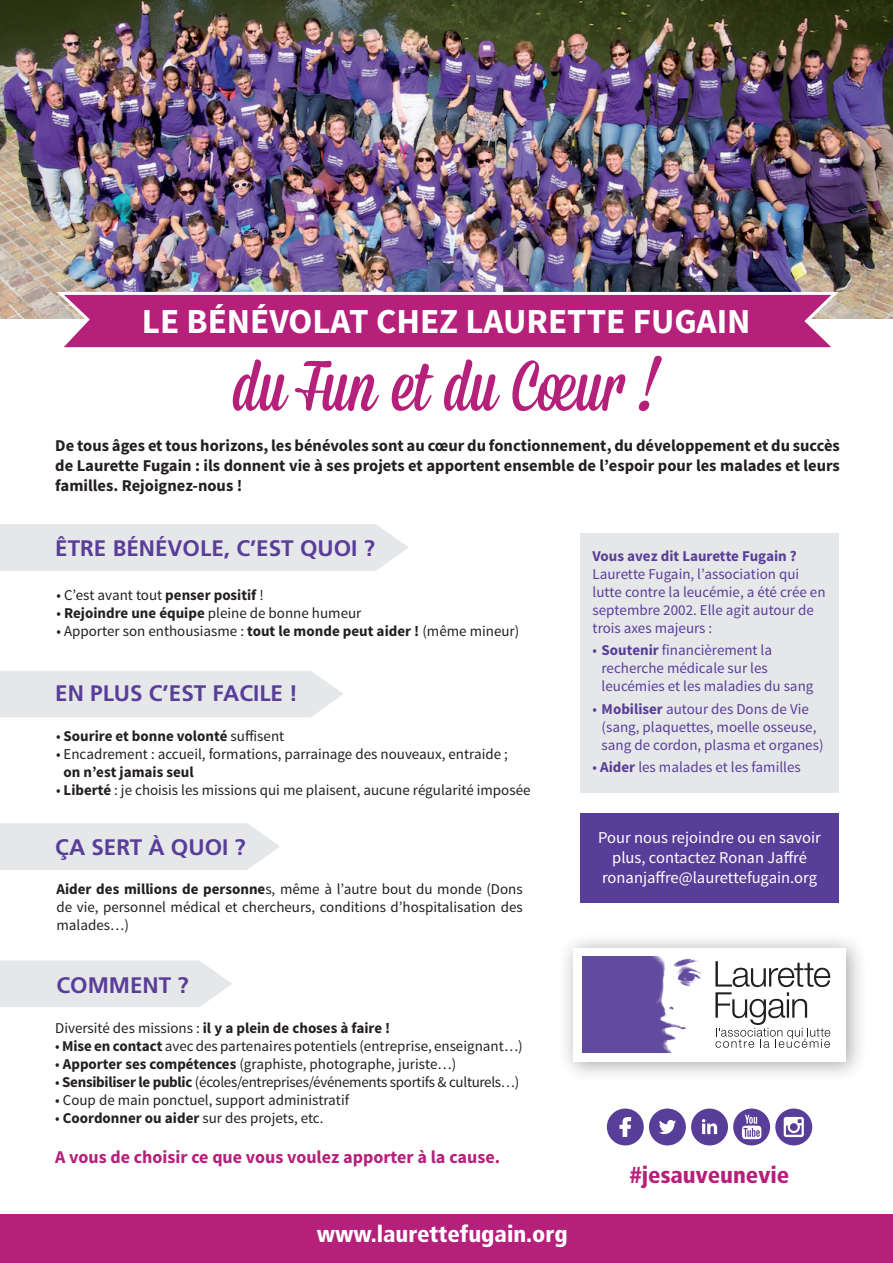
<style>
.page{position:relative;width:893px;height:1263px;background:#fff}
.page>*{position:absolute;margin:0;border:0;box-sizing:border-box;transform-origin:0 0}
.t1{font:70.65px "Mission Script";color:#b5207a}
.t2{font:700 35.1px "Source Sans Pro";color:#fff}
.t3{font:900 condensed 23.1px "Frutiger";color:#fff}
.t4{font:900 condensed 23.1px "Frutiger";color:#b5207a}
.t5{font:700 22.5px "Frutiger";color:#593e99}
.t6{font:700 18px "Source Sans Pro";color:#b5207a}
.t7{font:700 16.5px/19.8px "Source Sans Pro";color:#231f20;text-align:justify}
.t8{font:16.5px/19.8px "Source Sans Pro";color:#fff;text-align:center}
.t9{font:15px/18px "Source Sans Pro";color:#231f20;text-align:justify}
.t10{font:15px/18px "Source Sans Pro";color:#593e99}
.t11{font:700 15px "Source Sans Pro";color:#231f20}
.t12{font:15px "Source Sans Pro";letter-spacing:-.02em;color:#231f20}
.t13{font:700 15px "Source Sans Pro";color:#593e99}
.s1{font-weight:700}
.s2{font-weight:400}
</style>
<div class="page">
<div style="left:580px;top:534px;width:259px;height:259px;background:#e6e7e9"></div>
<div style="left:580px;top:813px;width:259px;height:90px;background:#593e99"></div>
<div style="left:0;top:524px;width:409px;height:47px;background:#e6e7e9"></div>
<div style="left:0;top:671px;width:343px;height:46px;background:#e6e7e9"></div>
<div style="left:0;top:823px;width:280px;height:47px;background:#e6e7e9"></div>
<svg style="left:0;top:960px;width:232px;height:47px;background:#e7e8ea"></svg>
<img style="left:0;top:0;width:893px;height:319px">
<div style="left:0;top:1214px;width:893px;height:49px;background:#b5207a"></div>
<div style="left:607px;top:1108px;width:37px;height:37px;background:#593e99;border-radius:50%"></div>
<svg style="left:619px;top:1117px;width:12px;height:20px"></svg>
<div style="left:649px;top:1108px;width:37px;height:37px;background:#593e99;border-radius:50%"></div>
<svg style="left:659px;top:1120px;width:17px;height:14px"></svg>
<div style="left:691px;top:1108px;width:37px;height:37px;background:#593e99;border-radius:50%"></div>
<svg style="left:702px;top:1119px;width:15px;height:15px"></svg>
<div style="left:733px;top:1108px;width:37px;height:37px;background:#593e99;border-radius:50%"></div>
<div style="left:775px;top:1108px;width:37px;height:37px;background:#593e99;border-radius:50%"></div>
<svg style="left:742px;top:1115px;width:19px;height:24px"></svg>
<svg style="left:784px;top:1117px;width:20px;height:20px"></svg>
<svg style="left:53px;top:289px;width:789px;height:59px;background:#b93c88"></svg>
<div style="left:558px;top:932px;width:310px;height:151px;background:#231f20;opacity:.4"></div>
<div style="left:573px;top:948px;width:273px;height:113px;background:#fff"></div>
<img style="left:583px;top:956px;width:119px;height:96px">
<svg style="left:715px;top:961px;width:115px;height:87px"></svg>
<h2 class="t2" style="left:142px;top:298px;width:610px">Le bénévolat chez Laurette Fugain</h2>
<h1 class="t1" style="left:233px;top:344px;width:428px">du Fun et du Cœur !</h1>
<p class="t7" style="left:55px;top:436px;width:786px">De tous âges et tous horizons, les bénévoles sont au cœur du fonctionnement, du développement et du succès de Laurette Fugain : ils donnent vie à ses projets et apportent ensemble de l’espoir pour les malades et leurs familles. Rejoignez-nous !</p>
<h3 class="t5" style="left:55px;top:535px;width:321px">ÊTRE BÉNÉVOLE, C’EST QUOI ?</h3>
<p class="t9" style="left:56px;top:586px;width:209px">• C’est avant tout <span class="s1">penser positif</span> !</p>
<p class="t9" style="left:56px;top:604px;width:306px">• <span class="s1">Rejoindre une équipe</span> pleine de bonne humeur</p>
<p class="t9" style="left:56px;top:622px;width:464px">• Apporter son enthousiasme : <span class="s1">tout le monde peut aider !</span> (même mineur)</p>
<h3 class="t5" style="left:55px;top:680px;width:61px">EN PLUS</h3>
<h3 class="t5" style="left:149px;top:680px;width:151px">C’EST FACILE !</h3>
<p class="t11" style="left:56px;top:727px;width:230px"><span class="s2">•</span> Sourire et bonne volonté <span class="s2">suffisent</span></p>
<p class="t9" style="left:56px;top:745px;width:453px">• Encadrement : accueil, formations, parrainage des nouveaux, entraide ;</p>
<p class="t11" style="left:64px;top:763px;width:132px">on n’est jamais seul</p>
<p class="t9" style="left:56px;top:781px;width:476px">• <span class="s1">Liberté</span> : je choisis les missions qui me plaisent, aucune régularité imposée</p>
<h3 class="t5" style="left:55px;top:834px;width:192px">ÇA SERT À QUOI ?</h3>
<p class="t9" style="left:56px;top:880px;width:468px"><span class="s1">Aider des millions de personne</span>s, même à l’autre bout du monde (Dons de vie, personnel médical et chercheurs, conditions d’hospitalisation des malades…)</p>
<h3 class="t5" style="left:56px;top:971px;width:88px">COMMENT</h3>
<h3 class="t5" style="left:178px;top:971px;width:13px">?</h3>
<p class="t11" style="left:55px;top:1018px;width:337px"><span class="s2">Diversité des missions :</span> il y a plein de choses à faire !</p>
<p class="t9" style="left:55px;top:1037px;width:469px">• <span class="s1">Mise en contact</span> avec des partenaires potentiels (entreprise, enseignant…)</p>
<p class="t9" style="left:55px;top:1055px;width:402px">• <span class="s1">Apporter ses compétences</span> (graphiste, photographe, juriste…)</p>
<p class="t12" style="left:55px;top:1073px;width:466px">• <span class="s1">Sensibiliser le public</span> (écoles/entreprises/événements sportifs &amp; culturels…)</p>
<p class="t9" style="left:55px;top:1091px;width:295px">• Coup de main ponctuel, support administratif</p>
<p class="t9" style="left:55px;top:1109px;width:270px">• <span class="s1">Coordonner ou aider</span> sur des projets, etc.</p>
<p class="t6" style="left:55px;top:1145px;width:446px">A vous de choisir ce que vous voulez apporter à la cause.</p>
<h3 class="t3" style="left:317px;top:1220px;width:252px">www.laurettefugain.org</h3>
<p class="t13" style="left:593px;top:546px;width:206px">Vous avez dit Laurette Fugain ?</p>
<p class="t10" style="left:593px;top:565px;width:234px">Laurette Fugain, l’association qui lutte contre la leucémie, a été crée en septembre 2002. Elle agit autour de trois axes majeurs :</p>
<p class="t10" style="left:602px;top:642px;width:213px;text-indent:-9px">• <span class="s1">Soutenir</span> financièrement la recherche médicale sur les leucémies et les maladies du sang</p>
<p class="t10" style="left:602px;top:700px;width:223px;text-indent:-9px">• <span class="s1">Mobiliser</span> autour des Dons de Vie (sang, plaquettes, moelle osseuse, sang de cordon, plasma et organes)</p>
<p class="t10" style="left:593px;top:759px;width:210px">• <span class="s1">Aider</span> les malades et les familles</p>
<p class="t8" style="left:598px;top:828px;width:224px">Pour nous rejoindre ou en savoir plus, contactez Ronan Jaffré ronanjaffre@laurettefugain.org</p>
<h3 class="t4" style="left:630px;top:1161px;width:161px">#jesauveunevie</h3>
</div>
